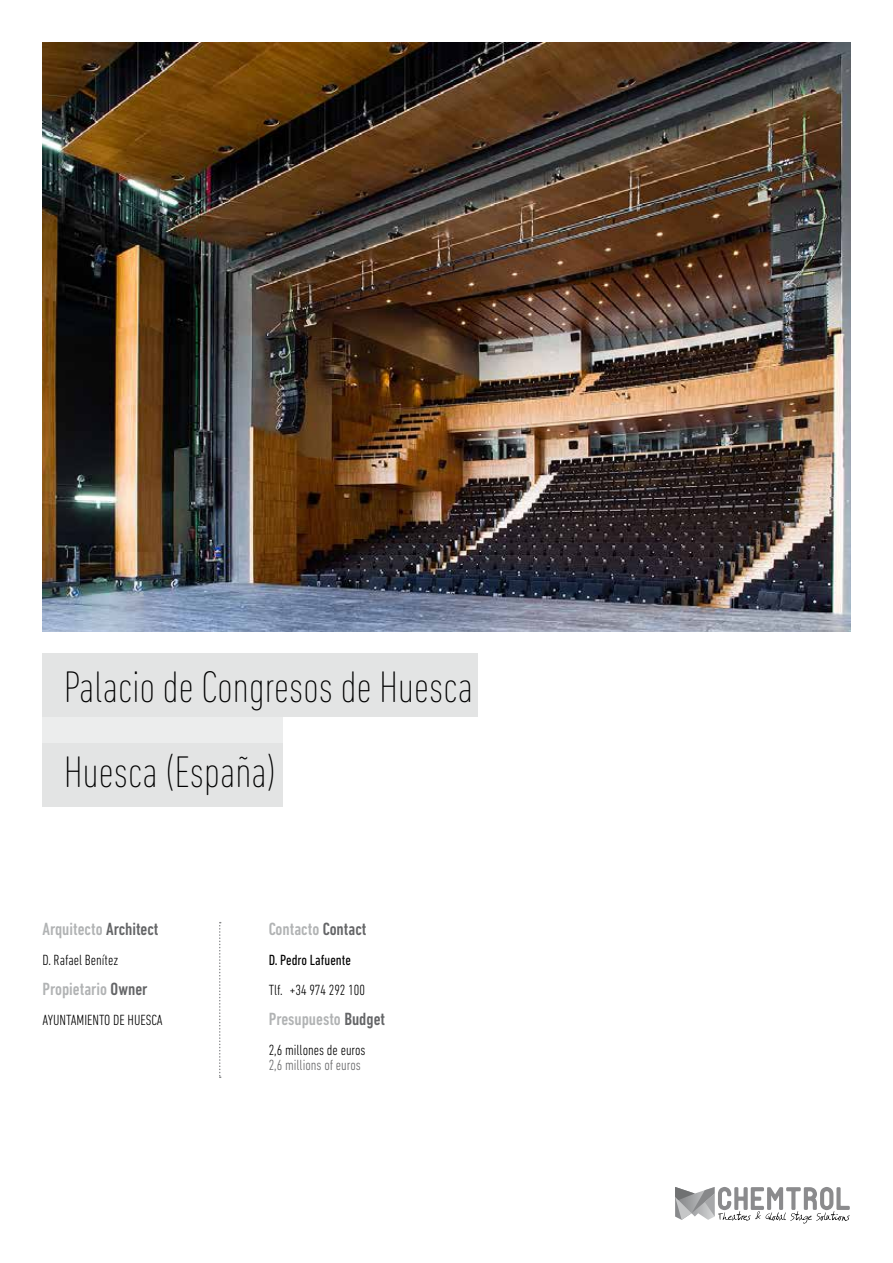
<style>
.page{position:relative;width:893px;height:1263px;background:#fff}
.page>*{position:absolute;margin:0;border:0;box-sizing:border-box;transform-origin:0 0}
.t1{font:200 condensed 45px/85.1px "DIN Next LT Pro";letter-spacing:-.01em;color:#000}
.t2{font:500 condensed 18px "DIN Next LT Pro";color:#b1b3b4}
.t3{font:300 condensed 15px "DIN Next LT Pro";color:#000}
.t4{font:300 condensed 15px "DIN Next LT Pro";color:#646567}
.t5{font:condensed 15px "DIN Next LT Pro";color:#000}
.s1{color:#646567}
</style>
<div class="page">
<img style="left:43px;top:43px;width:807px;height:588px">
<div style="left:43px;top:653px;width:435px;height:64px;background:#e3e4e4"></div>
<div style="left:43px;top:717px;width:240px;height:26px;background:#eceded"></div>
<div style="left:43px;top:743px;width:240px;height:63px;background:#e3e4e4"></div>
<svg style="left:219px;top:922px;width:2px;height:156px"></svg>
<svg style="left:675px;top:1187px;width:175px;height:36px"></svg>
<h1 class="t1" style="left:64px;top:644px;width:411px">Palacio de Congresos de Huesca<br>Huesca (España)</h1>
<p class="t2" style="left:43px;top:919px;width:117px">Arquitecto <span class="s1">Architect</span></p>
<p class="t3" style="left:43px;top:952px;width:77px">D. Rafael Benítez</p>
<p class="t2" style="left:43px;top:979px;width:107px">Propietario <span class="s1">Owner</span></p>
<p class="t3" style="left:43px;top:1012px;width:122px">AYUNTAMIENTO DE HUESCA</p>
<p class="t2" style="left:269px;top:919px;width:99px">Contacto <span class="s1">Contact</span></p>
<p class="t5" style="left:269px;top:952px;width:84px">D. Pedro Lafuente</p>
<p class="t3" style="left:269px;top:982px;width:98px">Tlf. +34 974 292 100</p>
<p class="t2" style="left:269px;top:1009px;width:118px">Presupuesto <span class="s1">Budget</span></p>
<p class="t3" style="left:269px;top:1042px;width:98px">2,6 millones de euros</p>
<p class="t4" style="left:269px;top:1057px;width:94px">2,6 millions of euros</p>
</div>
